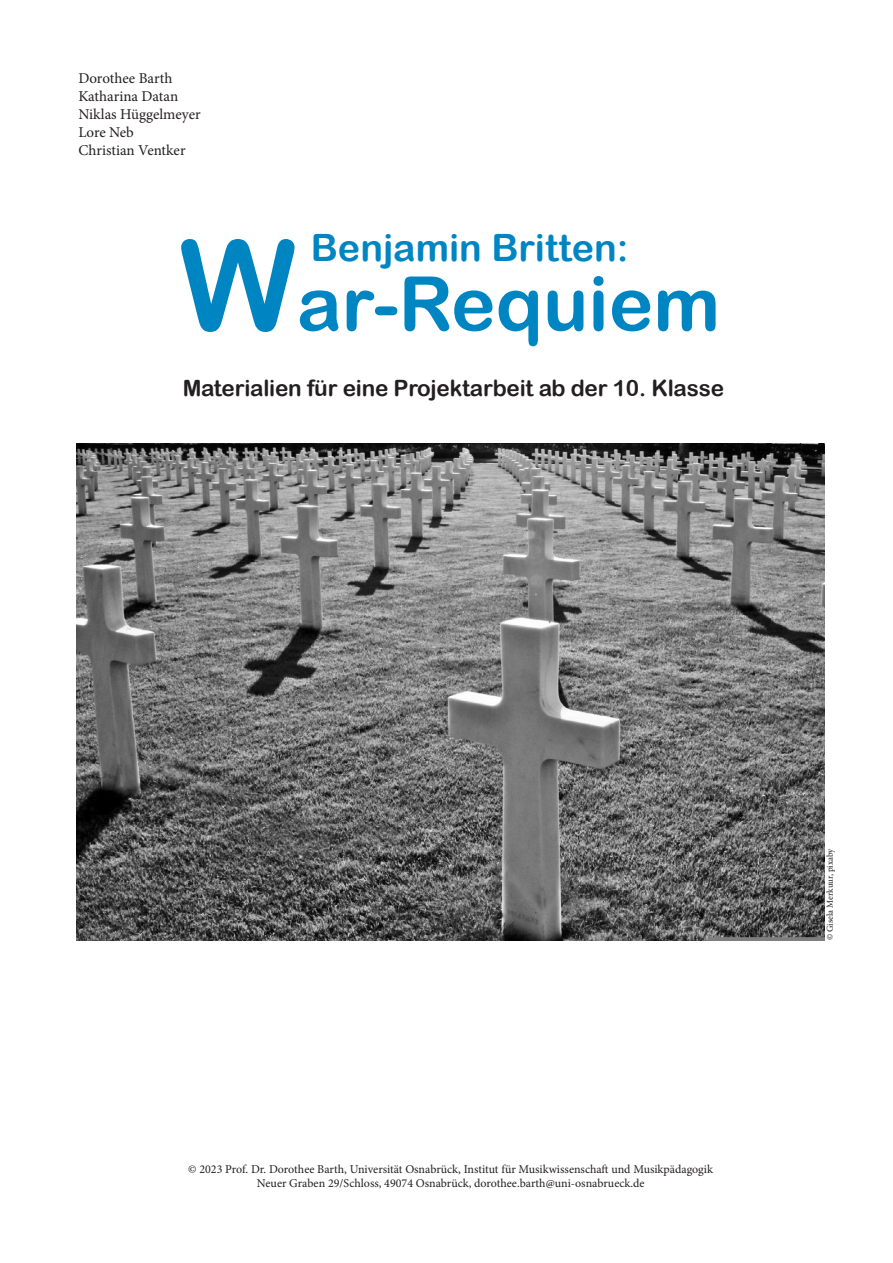
<style>
.page{position:relative;width:893px;height:1263px;background:#fff}
.page>*{position:absolute;margin:0;border:0;box-sizing:border-box;transform-origin:0 0}
.t1{font:75.3px "Arial Rounded MT Bold";color:#0085c3}
.t2{font:37.65px "Arial Rounded MT Bold";color:#0085c3}
.t3{font:22.5px "Arial Rounded MT Bold";letter-spacing:-.01em;color:#231f20}
.t4{font:15px/18px "Minion Pro";color:#231f20}
.t5{font:12px/14.4px "Minion Pro";color:#231f20;text-align:center}
.t6{font:9px "Minion Pro";letter-spacing:-.005em;color:#231f20}
.s1{font-size:125.55px}
</style>
<div class="page">
<img style="left:77px;top:444px;width:748px;height:496px">
<p class="t4" style="left:78px;top:71px;width:124px">Dorothee Barth<br>Katharina Datan<br>Niklas Hüggelmeyer<br>Lore Neb<br>Christian Ventker</p>
<h2 class="t2" style="left:311px;top:225px;width:319px">Benjamin Britten:</h2>
<h1 class="t1" style="left:179px;top:259px;width:543px"><span class="s1">W</span>ar-Requiem</h1>
<h3 class="t3" style="left:183px;top:375px;width:543px">Materialien für eine Projektarbeit ab der 10. Klasse</h3>
<p class="t5" style="left:188px;top:1163px;width:526px">© 2023 Prof. Dr. Dorothee Barth, Universität Osnabrück, Institut für Musikwissenschaft und Musikpädagogik<br>Neuer Graben 29/Schloss, 49074 Osnabrück, dorothee.barth@uni-osnabrueck.de</p>
<p class="t6" style="left:826px;top:940px;width:93px;rotate:-90deg">© Gisela Merkuur, pixaby</p>
</div>
